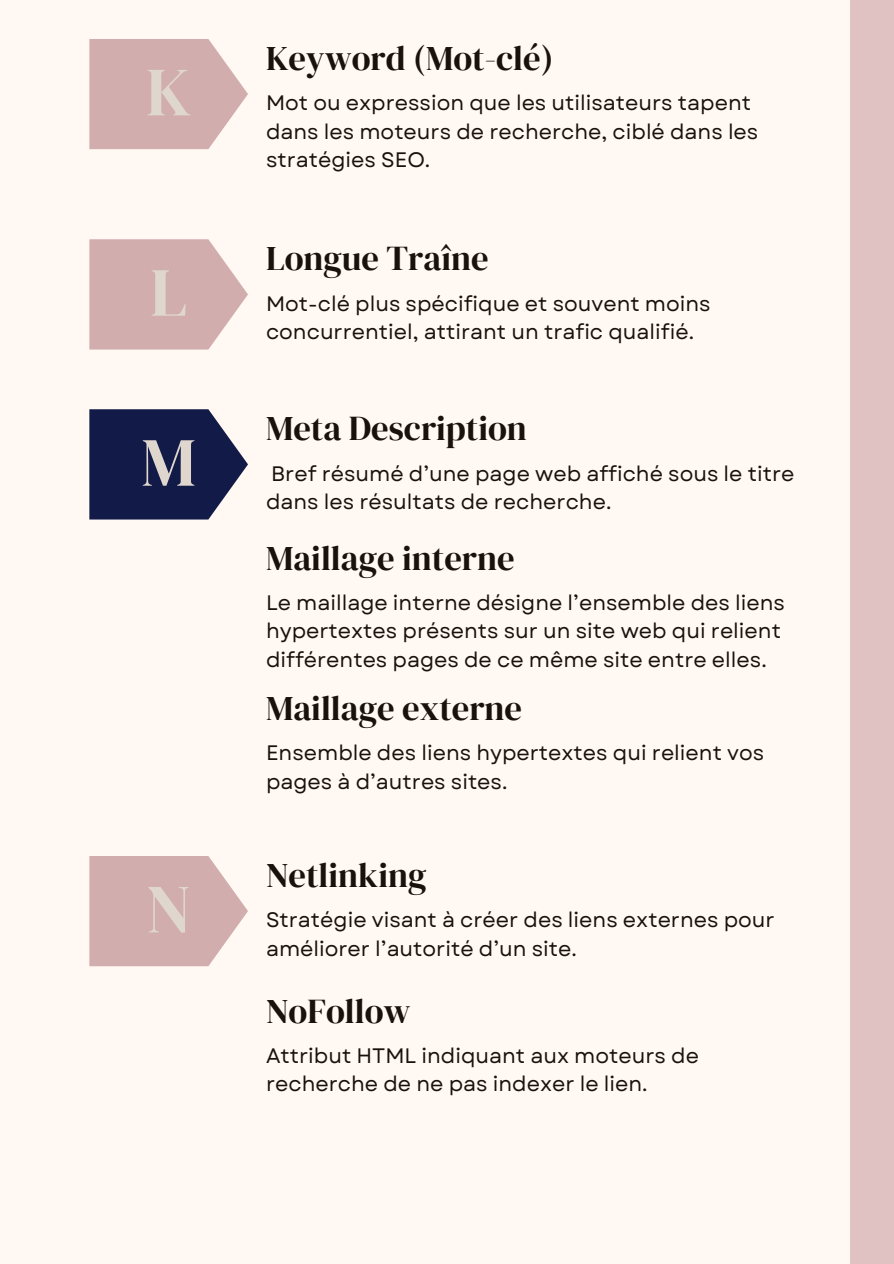
<style>
.page{position:relative;width:894px;height:1264px;background:#fff}
.page>*{position:absolute;margin:0;border:0;box-sizing:border-box;transform-origin:0 0}
.t1{font:68.85px "DM Serif Display";color:#dfd6ce}
.t2{font:34.5px "DM Serif Display";color:#18110c}
.t3{font:20.85px/28.2px "Garet";color:#18110c}
</style>
<div class="page">
<div style="left:0;top:0;width:893px;height:1263px;background:#fff8f3"></div>
<div style="left:850px;top:0;width:43px;height:1263px;background:#dfc2c1"></div>
<svg style="left:89px;top:39px;width:159px;height:110px;background:#d7b6b5"></svg>
<svg style="left:89px;top:239px;width:159px;height:110px;background:#d7b6b5"></svg>
<svg style="left:89px;top:409px;width:159px;height:110px;background:#30365d"></svg>
<svg style="left:89px;top:856px;width:159px;height:110px;background:#d7b6b5"></svg>
<p class="t1" style="left:146px;top:44px;width:47px">K</p>
<p class="t1" style="left:150px;top:244px;width:39px">L</p>
<p class="t1" style="left:141px;top:414px;width:56px">M</p>
<p class="t1" style="left:146px;top:861px;width:46px">N</p>
<p class="t2" style="left:266px;top:34px;width:289px">Keyword (Mot-clé)</p>
<h1 class="t3" style="left:266px;top:89px;width:493px">Mot ou expression que les utilisateurs tapent dans les moteurs de recherche, ciblé dans les stratégies SEO.</h1>
<p class="t2" style="left:266px;top:234px;width:224px">Longue Traîne</p>
<h1 class="t3" style="left:266px;top:289px;width:446px">Mot-clé plus spécifique et souvent moins concurrentiel, attirant un trafic qualifié.</h1>
<p class="t2" style="left:266px;top:404px;width:262px">Meta Description</p>
<h1 class="t3" style="left:266px;top:459px;width:530px">Bref résumé d’une page web affiché sous le titre dans les résultats de recherche.</h1>
<h1 class="t2" style="left:266px;top:534px;width:250px">Maillage interne</h1>
<p class="t3" style="left:266px;top:589px;width:520px">Le maillage interne désigne l’ensemble des liens hypertextes présents sur un site web qui relient différentes pages de ce même site entre elles.</p>
<p class="t2" style="left:266px;top:684px;width:257px">Maillage externe</p>
<h1 class="t3" style="left:266px;top:739px;width:499px">Ensemble des liens hypertextes qui relient vos pages à d’autres sites.</h1>
<p class="t2" style="left:266px;top:851px;width:162px">Netlinking</p>
<p class="t3" style="left:266px;top:906px;width:510px">Stratégie visant à créer des liens externes pour améliorer l’autorité d’un site.</p>
<h1 class="t2" style="left:266px;top:986px;width:146px">NoFollow</h1>
<h1 class="t3" style="left:266px;top:1041px;width:434px">Attribut HTML indiquant aux moteurs de recherche de ne pas indexer le lien.</h1>
</div>
